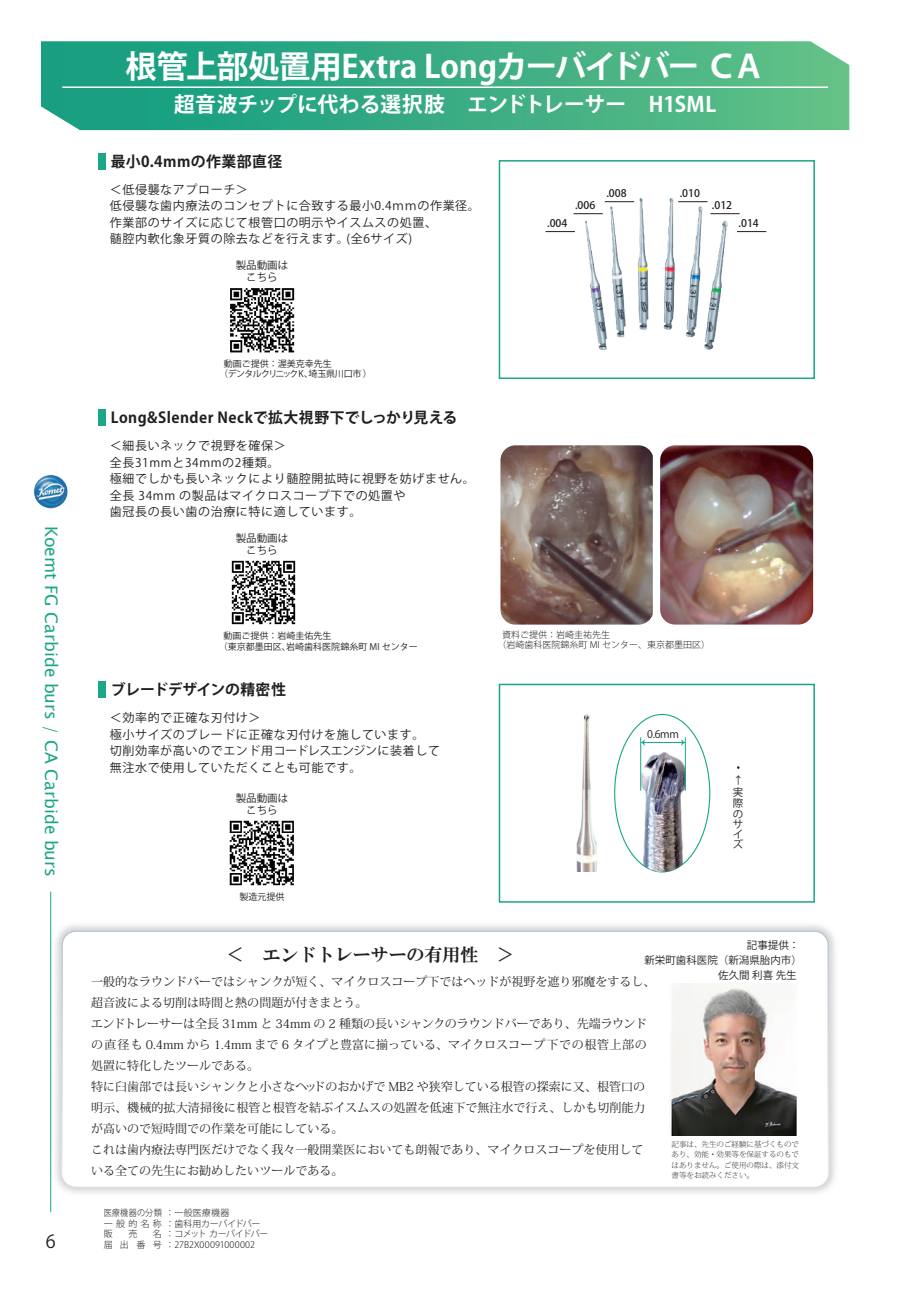
<style>
.page{position:relative;width:919px;height:1289px;background:#fff}
.page>*{position:absolute;margin:0;border:0;box-sizing:border-box;transform-origin:0 0}
.t1{font:700 31.5px "Koz Go Pr 6 N";letter-spacing:-.03em;color:#fff}
.t2{font:700 21px "Koz Go Pr 6 N";letter-spacing:-.005em;color:#fff}
.t3{font:18px "HGS Mincho E";color:#231f20}
.t4{font:18px "Koz Go Pr 6 N";color:#231f20}
.t5{font:17.25px "Lucida Sans Unicode";color:#1ba687}
.t6{font:700 15px "Koz Go Pr 6 N";letter-spacing:.025em;color:#231f20}
.t7{font:700 15px "Koz Go Pr 6 N";letter-spacing:-.02em;color:#231f20}
.t8{font:12px/21px "Koz Min Pr 6 N";color:#231f20}
.t9{font:12px/16.5px "Koz Go Pr 6 N";letter-spacing:.05em;color:#231f20}
.t10{font:10.5px/10.4px "Koz Go Pr 6 N";color:#231f20;text-align:center}
.t11{font:500 10.5px "Koz Go Pr 6 N";color:#231f20}
.t12{font:300 9px/10.5px "Koz Go Pr 6 N";color:#231f20}
.t13{font:9px/10.5px "Koz Go Pr 6 N";color:#231f20}
.t14{font:300 9px/10.5px "Koz Go Pr 6 N";letter-spacing:.025em;color:#231f20;scale:.9 1}
.t15{font:9px/10.5px "Koz Go Pr 6 N";letter-spacing:-.025em;color:#231f20}
.t16{font:200 7.5px/10.5px "Koz Min Pr 6 N";color:#231f20;text-align:justify}
</style>
<div class="page">
<img style="left:33px;top:474px;width:35px;height:34px">
<img style="left:231px;top:560px;width:65px;height:65px">
<img style="left:660px;top:445px;width:153px;height:179px">
<img style="left:500px;top:445px;width:152px;height:179px">
<div style="left:98px;top:409px;width:8px;height:17px;background:#1ba687"></div>
<div style="left:41px;top:41px;width:808px;height:89px;background:linear-gradient(to right,#139c82,#63bf88)"></div>
<hr style="left:62px;top:86px;width:766px;height:2px;background:#fff">
<img style="left:230px;top:288px;width:65px;height:65px">
<div style="left:498px;top:160px;width:316px;height:219px;background:#fff;border:2px solid #1ba687"></div>
<img style="left:571px;top:198px;width:171px;height:152px">
<hr style="left:545px;top:231px;width:30px;height:1px;background:#231f20">
<svg style="left:573px;top:213px;width:29px;height:1px"></svg>
<hr style="left:604px;top:201px;width:30px;height:1px;background:#231f20">
<svg style="left:678px;top:201px;width:29px;height:1px"></svg>
<svg style="left:710px;top:213px;width:29px;height:1px"></svg>
<svg style="left:737px;top:231px;width:29px;height:1px"></svg>
<div style="left:98px;top:153px;width:8px;height:17px;background:#1ba687"></div>
<div style="left:98px;top:681px;width:8px;height:17px;background:#1ba687"></div>
<img style="left:229px;top:820px;width:65px;height:54px">
<div style="left:498px;top:683px;width:316px;height:219px;background:#fff;border:2px solid #1ba687"></div>
<img style="left:576px;top:714px;width:21px;height:158px">
<img style="left:614px;top:716px;width:95px;height:156px">
<hr style="left:640px;top:737px;width:1px;height:53px;background:#1ba687">
<hr style="left:685px;top:737px;width:1px;height:53px;background:#1ba687">
<hr style="left:643px;top:742px;width:39px;height:1px;background:#1ba687">
<svg style="left:640px;top:739px;width:4px;height:7px"></svg>
<svg style="left:681px;top:739px;width:4px;height:7px"></svg>
<img style="left:50px;top:874px;width:785px;height:339px">
<div style="left:62px;top:931px;width:766px;height:255px;background:#fff;border-radius:14px"></div>
<div style="left:62px;top:930px;width:766px;height:256px;border:1px solid #fff;border-radius:14px"></div>
<img style="left:669px;top:983px;width:127px;height:152px">
<h3 class="t5" style="left:65px;top:525px;width:353px;rotate:90deg">Koemt FG Carbide burs / CA Carbide burs</h3>
<h3 class="t4" style="left:46px;top:1231px;width:11px">6</h3>
<h1 class="t1" style="left:126px;top:49px;width:640px">根管上部処置用Extra Longカーバイドバー ＣＡ</h1>
<h2 class="t2" style="left:174px;top:93px;width:543px">超音波チップに代わる選択肢　エンドトレーサー　H1SML</h2>
<p class="t6" style="left:111px;top:153px;width:173px">最小0.4mmの作業部直径</p>
<p class="t9" style="left:110px;top:181px;width:371px">＜低侵襲なアプローチ＞<br>低侵襲な歯内療法のコンセプトに合致する最小0.4ｍｍの作業径。作業部のサイズに応じて根管口の明示やイスムスの処置、<br>髄腔内軟化象牙質の除去などを行えます。(全6サイズ)</p>
<p class="t10" style="left:236px;top:259px;width:54px;line-height:12px">製品動画はこちら</p>
<p class="t11" style="left:547px;top:217px;width:22px">.004</p>
<p class="t11" style="left:575px;top:199px;width:22px">.006</p>
<p class="t11" style="left:606px;top:187px;width:22px">.008</p>
<p class="t11" style="left:679px;top:187px;width:22px">.010</p>
<p class="t11" style="left:711px;top:199px;width:22px">.012</p>
<p class="t11" style="left:738px;top:217px;width:22px">.014</p>
<p class="t15" style="left:219px;top:358px;width:154px;text-indent:4px">動画ご提供：渥美克幸先生<br>（デンタルクリニックK､埼玉県川口市 ）</p>
<p class="t6" style="left:111px;top:409px;width:348px">Long&amp;Slender Neckで拡大視野下でしっかり見える</p>
<p class="t9" style="left:110px;top:438px;width:366px">＜細長いネックで視野を確保＞<br>全長31mmと34mmの2種類。<br>極細でしかも長いネックにより髄腔開拡時に視野を妨げません。全長 34mm の製品はマイクロスコープ下での処置や<br>歯冠長の長い歯の治療に特に適しています。</p>
<p class="t10" style="left:236px;top:532px;width:54px;line-height:12px">製品動画はこちら</p>
<p class="t13" style="left:219px;top:631px;width:200px;text-indent:4px">動画ご提供：岩崎圭佑先生<br>（東京都墨田区､岩崎歯科医院錦糸町 MI センター</p>
<p class="t7" style="left:111px;top:681px;width:176px">ブレードデザインの精密性</p>
<p class="t9" style="left:110px;top:709px;width:331px">＜効率的で正確な刃付け＞<br>極小サイズのブレードに正確な刃付けを施しています。<br>切削効率が高いのでエンド用コードレスエンジンに装着して無注水で使用していただくことも可能です。</p>
<p class="t10" style="left:236px;top:792px;width:54px;line-height:12px">製品動画はこちら</p>
<p class="t13" style="left:239px;top:891px;width:46px">製造元提供</p>
<p class="t12" style="left:497px;top:629px;width:214px;text-indent:4px">資料ご提供：岩崎圭祐先生<br>（岩崎歯科医院錦糸町 MI センター、東京都墨田区）</p>
<p class="t10" style="left:647px;top:729px;width:33px">0.6mm</p>
<p class="t10" style="left:733px;top:775px;width:12px">↑</p>
<p class="t10" style="left:732px;top:787px;width:12px;text-align:justify">実際のサイズ</p>
<p class="t10" style="left:746px;top:939px;width:54px">記事提供：</p>
<p class="t10" style="left:644px;top:954px;width:159px">新栄町歯科医院（新潟県胎内市）</p>
<p class="t10" style="left:718px;top:969px;width:80px">佐久間 利喜 先生</p>
<h3 class="t3" style="left:226px;top:945px;width:289px">＜　エンドトレーサーの有用性　＞</h3>
<p class="t8" style="left:91px;top:971px;width:565px">一般的なラウンドバーではシャンクが短く、マイクロスコープ下ではヘッドが視野を遮り邪魔をするし、超音波による切削は時間と熱の問題が付きまとう。<br>エンドトレーサーは全長 31mm と 34mm の 2 種類の長いシャンクのラウンドバーであり、先端ラウンドの直径も 0.4mm から 1.4mm まで 6 タイプと豊富に揃っている、マイクロスコープ下での根管上部の処置に特化したツールである。<br>特に臼歯部では長いシャンクと小さなヘッドのおかげで MB2 や狭窄している根管の探索に又、根管口の明示、機械的拡大清掃後に根管と根管を結ぶイスムスの処置を低速下で無注水で行え、しかも切削能力が高いので短時間での作業を可能にしている。<br>これは歯内療法専門医だけでなく我々一般開業医においても朗報であり、マイクロスコープを使用している全ての先生にお勧めしたいツールである。</p>
<p class="t16" style="left:671px;top:1138px;width:129px">記事は、先生のご経験に基づくものであり、効能・効果等を保証するのもではありません。ご使用の際は、添付文書等をお読みください。</p>
<p class="t14" style="left:104px;top:1207px;width:176px">医療機器の分類： 一般医療機器<br>一般的名称： 歯科用カーバイドバー販</p>
<p class="t12" style="left:104px;top:1228px;width:166px;text-indent:49px">名： コメット カーバイドバー届 出 番 号： 27B2X00091000002</p>
<p class="t12" style="left:128px;top:1228px;width:10px">売</p>
</div>
